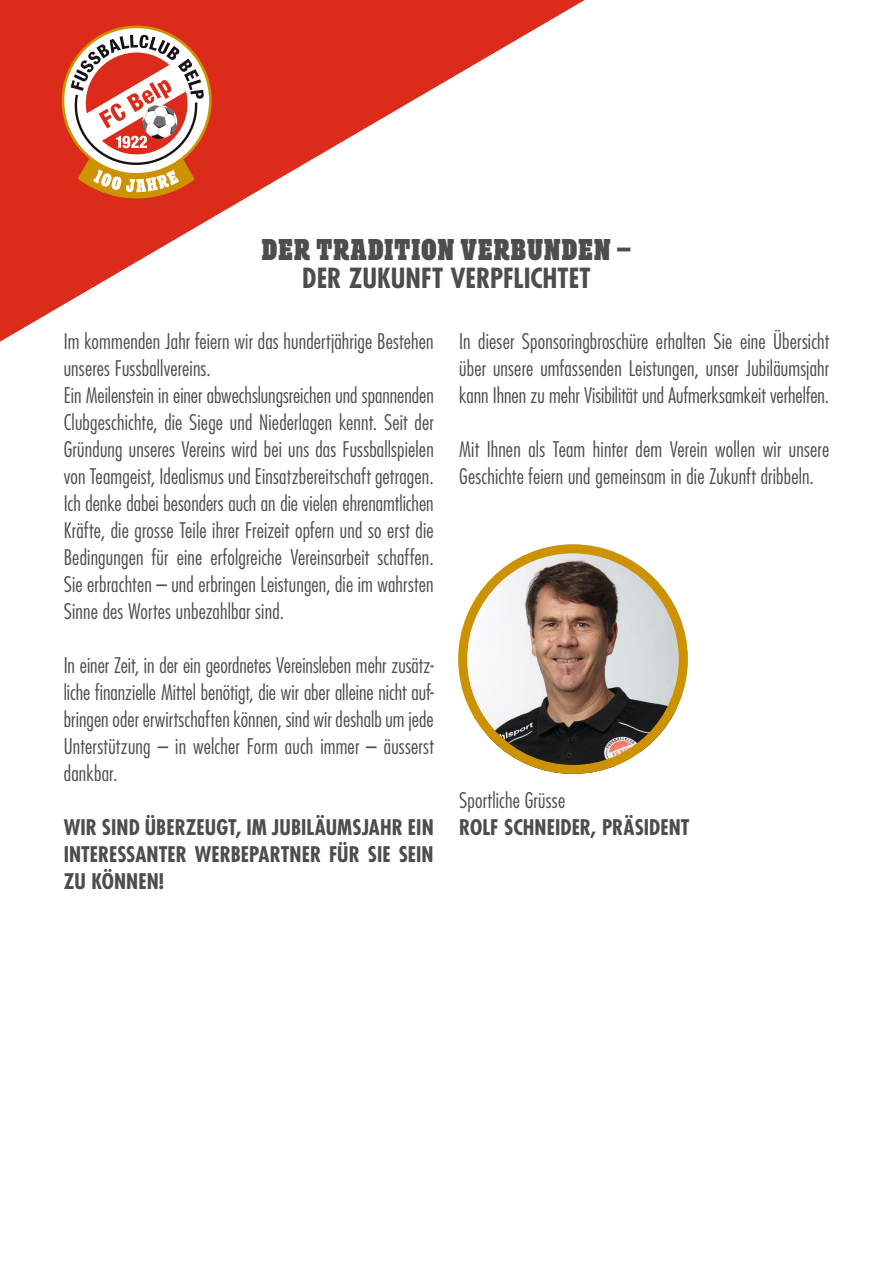
<style>
.page{position:relative;width:893px;height:1263px;background:#fff}
.page>*{position:absolute;margin:0;border:0;box-sizing:border-box;transform-origin:0 0}
.t1{font:800 30px "Rita";letter-spacing:.04em;color:#4d4d4c;scale:.88 1}
.t2{font:700 condensed 27px "Futura Std";color:#4d4d4c}
.t3{font:300 condensed 21px/27px "Futura Std";letter-spacing:.01em;color:#4d4d4c}
.t4{font:700 condensed 21px/27px "Futura Std";color:#4d4d4c;text-align:justify}
</style>
<div class="page">
<svg style="left:0;top:0;width:585px;height:342px"></svg>
<img style="left:458px;top:544px;width:230px;height:230px;border-radius:115px">
<div style="left:458px;top:544px;width:230px;height:230px;border:9px solid #cc9200;border-radius:50%"></div>
<svg style="left:62px;top:26px;width:150px;height:172px"></svg>
<img style="left:142px;top:105px;width:35px;height:34px">
<h1 class="t1" style="left:262px;top:232px;width:421px">DER TRADITION VERBUNDEN –</h1>
<p class="t2" style="left:302px;top:262px;width:290px">DER ZUKUNFT VERPFLICHTET</p>
<p class="t3" style="left:64px;top:328px;width:371px">Im kommenden Jahr feiern wir das hundertjährige Bestehen unseres Fussballvereins.<br>Ein Meilenstein in einer abwechslungsreichen und spannenden Clubgeschichte, die Siege und Niederlagen kennt. Seit der Gründung unseres Vereins wird bei uns das Fussballspielen von Teamgeist, Idealismus und Einsatzbereitschaft getragen.<br>Ich denke dabei besonders auch an die vielen ehrenamtlichen Kräfte, die grosse Teile ihrer Freizeit opfern und so erst die Bedingungen für eine erfolgreiche Vereinsarbeit schaffen.<br>Sie erbrachten – und erbringen Leistungen, die im wahrsten Sinne des Wortes unbezahlbar sind.</p>
<p class="t3" style="left:64px;top:652px;width:371px;text-align:justify">In einer Zeit, in der ein geordnetes Vereinsleben mehr zusätz&shy;liche finanzielle Mittel benötigt, die wir aber alleine nicht auf&shy;bringen oder erwirtschaften können, sind wir deshalb um jede Unterstützung – in welcher Form auch immer – äusserst dankbar.</p>
<p class="t4" style="left:64px;top:814px;width:371px">WIR SIND ÜBERZEUGT, IM JUBILÄUMSJAHR EIN INTERESSANTER WERBEPARTNER FÜR SIE SEIN ZU KÖNNEN!</p>
<p class="t3" style="left:459px;top:328px;width:371px;text-align:justify">In dieser Sponsoringbroschüre erhalten Sie eine Übersicht über unsere umfassenden Leistungen, unser Jubiläumsjahr kann Ihnen zu mehr Visibilität und Aufmerksamkeit verhelfen.</p>
<p class="t3" style="left:459px;top:436px;width:371px">Mit Ihnen als Team hinter dem Verein wollen wir unsere<br>Geschichte feiern und gemeinsam in die Zukunft dribbeln.</p>
<p class="t3" style="left:459px;top:787px;width:107px">Sportliche Grüsse</p>
<p class="t4" style="left:459px;top:814px;width:232px">ROLF SCHNEIDER, PRÄSIDENT</p>
</div>
